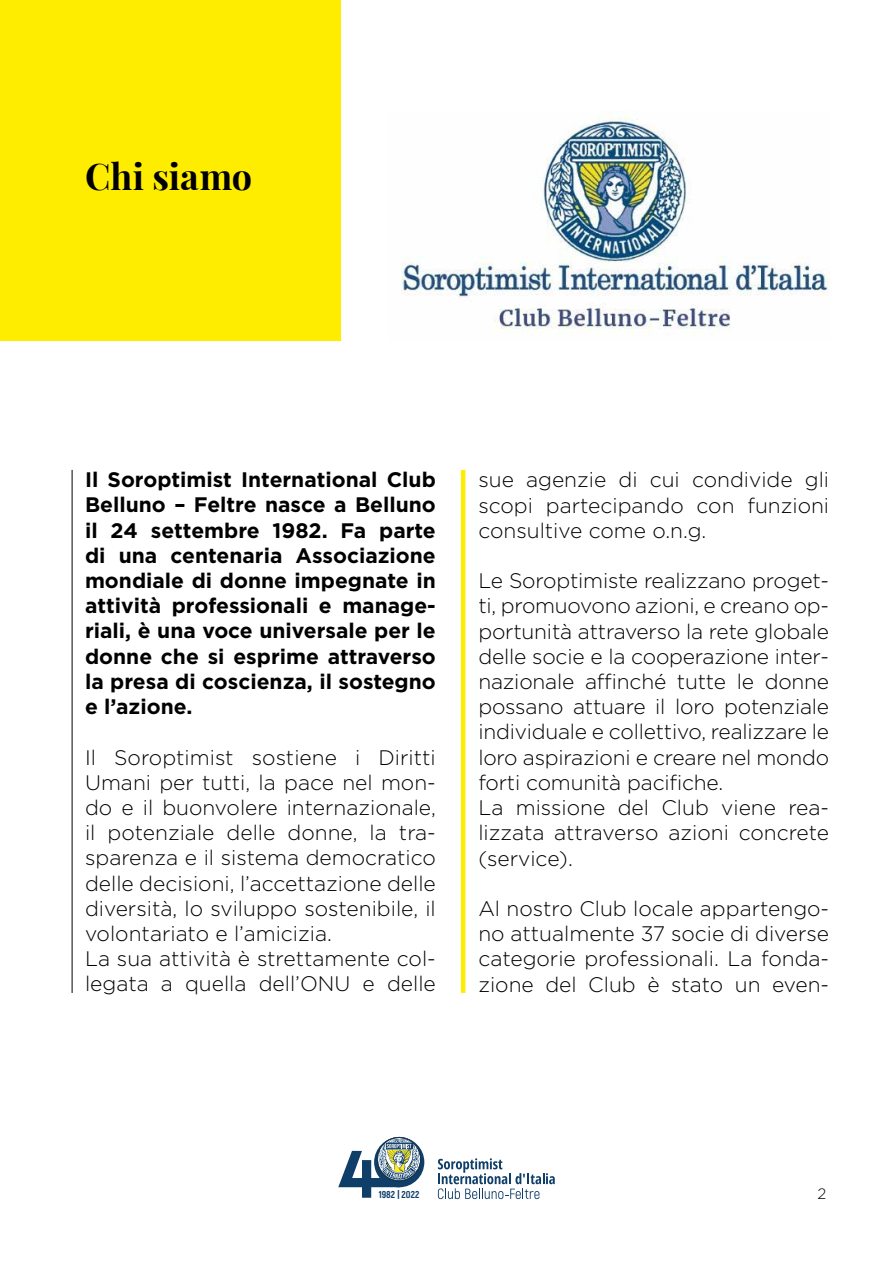
<style>
.page{position:relative;width:893px;height:1263px;background:#fff}
.page>*{position:absolute;margin:0;border:0;box-sizing:border-box;transform-origin:0 0}
.t1{font:36px "Playfair Display";color:#000}
.t2{font:300 21px/25.2px "Gotham";color:#000}
.t3{font:700 21px/25.2px "Gotham";color:#000;text-align:justify}
.t4{font:300 15px "Gotham";color:#000}
.t5{font:800 10.05px "Akrobat";color:#0f3e68}
</style>
<div class="page">
<svg style="left:438px;top:1158px;width:117px;height:41px"></svg>
<svg style="left:338px;top:1136px;width:84px;height:62px"></svg>
<div style="left:0;top:0;width:340px;height:340px;background:#ffed00"></div>
<hr style="left:72px;top:470px;width:1px;height:523px;background:#000">
<hr style="left:461px;top:470px;width:4px;height:523px;background:#ffed00">
<img style="left:401px;top:114px;width:428px;height:221px">
<h1 class="t1" style="left:85px;top:148px;width:168px">Chi siamo</h1>
<p class="t3" style="left:85px;top:467px;width:352px">Il Soroptimist International Club Belluno – Feltre nasce a Belluno il 24 settembre 1982. Fa parte di una centenaria Associazione mondiale di donne impegnate in attività professionali e manage&shy;riali, è una voce universale per le donne che si esprime attraverso la presa di coscienza, il sostegno e l’azione.</p>
<p class="t2" style="left:85px;top:744px;width:352px">Il Soroptimist sostiene i Diritti Umani per tutti, la pace nel mon&shy;do e il buonvolere internazionale, il potenziale delle donne, la tra&shy;sparenza e il sistema democratico delle decisioni, l’accettazione delle diversità, lo sviluppo sostenibile, il volontariato e l’amicizia.<br>La sua attività è strettamente col&shy;legata a quella dell’ONU e delle</p>
<p class="t2" style="left:478px;top:467px;width:352px;text-align:justify">sue agenzie di cui condivide gli scopi partecipando con funzioni consultive come o.n.g.</p>
<p class="t2" style="left:478px;top:568px;width:352px">Le Soroptimiste realizzano proget&shy;ti, promuovono azioni, e creano op&shy;portunità attraverso la rete globale delle socie e la cooperazione inter&shy;nazionale affinché tutte le donne possano attuare il loro potenziale individuale e collettivo, realizzare le loro aspirazioni e creare nel mondo forti comunità pacifiche.<br>La missione del Club viene rea&shy;lizzata attraverso azioni concrete (service).</p>
<p class="t2" style="left:478px;top:895px;width:352px;text-align:justify">Al nostro Club locale appartengo&shy;no attualmente 37 socie di diverse categorie professionali. La fonda&shy;zione del Club è stato un even-</p>
<p class="t5" style="left:379px;top:1188px;width:42px">1982 | 2022</p>
<p class="t4" style="left:817px;top:1186px;width:10px">2</p>
</div>
